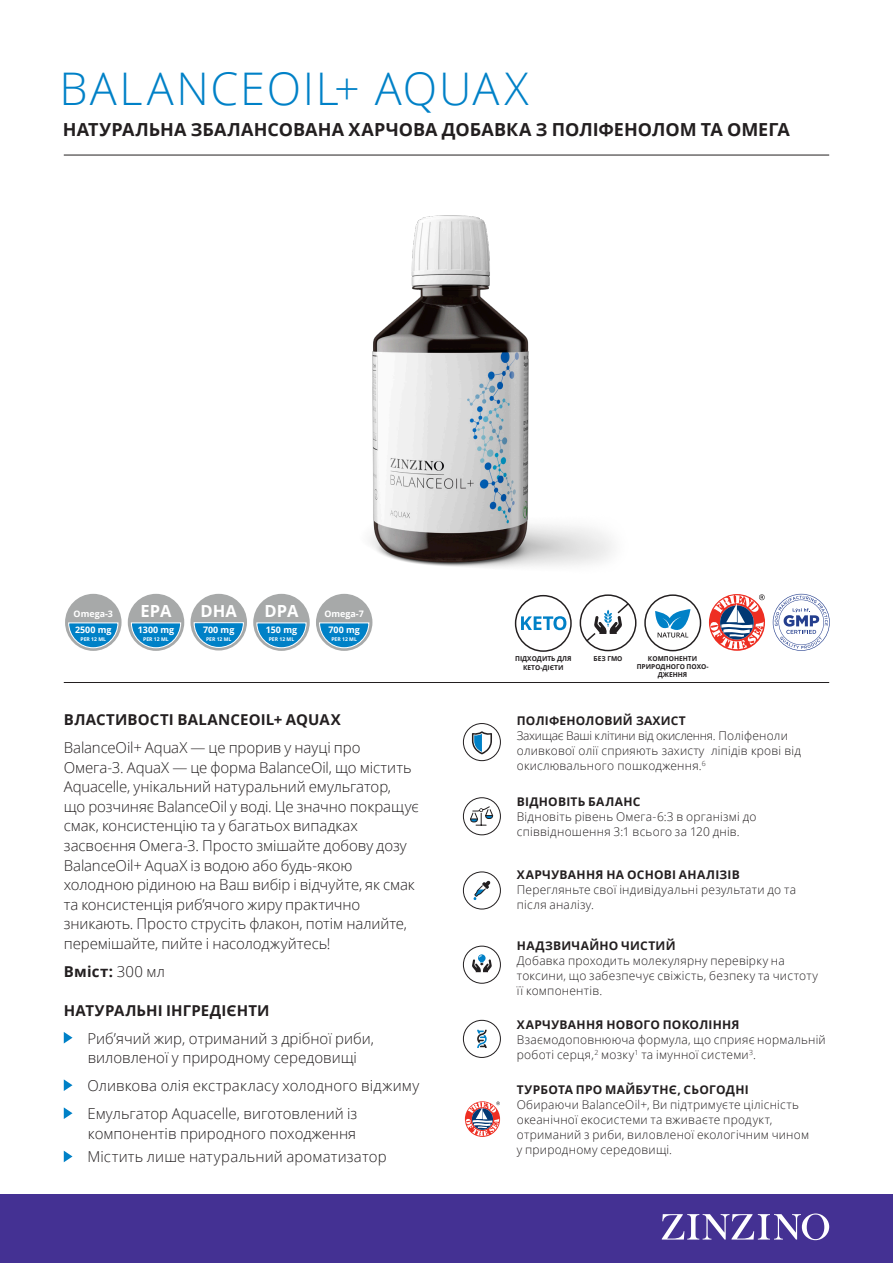
<style>
.page{position:relative;width:893px;height:1263px;background:#fff}
.page>*{position:absolute;margin:0;border:0;box-sizing:border-box;transform-origin:0 0}
.t1{font:300 45px "Open Sans";letter-spacing:.04em;color:#0081c7}
.t2{font:700 18px "Open Sans";color:#231f20}
.t3{font:700 16.65px "Open Sans";color:#fff}
.t4{font:700 16.5px "Open Sans";color:#fff}
.Brödtext_ingress_Lig{font:300 15px/19.5px "Open Sans";letter-spacing:-.005em;color:#231f20}
.Punktlista_Light_10{font:300 15px/19.5px "Open Sans";color:#231f20}
.Brödtext_ingress_Lig-2{font:700 15px "Open Sans";letter-spacing:.015em;color:#231f20}
.Brödtext_Light_8_11{font:300 12px/15px "Open Sans";letter-spacing:.015em;color:#231f20}
.t5{font:700 9px "Open Sans";color:#fff}
.t6{font:700 8.85px "Open Sans";color:#fff}
.t7{font:700 6.75px/8.2px "Open Sans";color:#231f20;text-align:center}
.t8{font:700 5.1px "Open Sans";color:#fff}
.s1{font-weight:300}
.s2{font-weight:700}
</style>
<div class="page">
<div style="left:0;top:1194px;width:893px;height:69px;background:#443193"></div>
<svg style="left:662px;top:1213px;width:167px;height:27px"></svg>
<svg style="left:708px;top:594px;width:57px;height:57px"></svg>
<div style="left:65px;top:594px;width:57px;height:57px;background:#a7a9a9;border-radius:50%"></div>
<svg style="left:68px;top:622px;width:51px;height:27px"></svg>
<div style="left:128px;top:594px;width:56px;height:57px;background:#a7a9a9;border-radius:50%"></div>
<svg style="left:130px;top:622px;width:52px;height:27px"></svg>
<div style="left:190px;top:594px;width:57px;height:56px;background:#a7a9a9;border-radius:50%"></div>
<svg style="left:193px;top:622px;width:51px;height:26px"></svg>
<div style="left:253px;top:594px;width:57px;height:57px;background:#a7a9a9;border-radius:50%"></div>
<svg style="left:256px;top:622px;width:51px;height:27px"></svg>
<div style="left:316px;top:594px;width:56px;height:57px;background:#a7a9a9;border-radius:50%"></div>
<svg style="left:319px;top:622px;width:51px;height:27px"></svg>
<svg style="left:472px;top:731px;width:20px;height:23px"></svg>
<div style="left:463px;top:723px;width:38px;height:38px;border:1px solid #231f20;border-radius:50%"></div>
<svg style="left:470px;top:806px;width:24px;height:20px"></svg>
<div style="left:463px;top:797px;width:38px;height:38px;border:1px solid #231f20;border-radius:50%"></div>
<svg style="left:474px;top:881px;width:16px;height:19px"></svg>
<div style="left:463px;top:871px;width:38px;height:38px;border:1px solid #231f20;border-radius:50%"></div>
<svg style="left:472px;top:954px;width:20px;height:18px"></svg>
<div style="left:463px;top:946px;width:38px;height:38px;border:1px solid #231f20;border-radius:50%"></div>
<svg style="left:477px;top:1030px;width:10px;height:18px"></svg>
<div style="left:463px;top:1020px;width:38px;height:38px;border:1px solid #231f20;border-radius:50%"></div>
<svg style="left:465px;top:1101px;width:35px;height:36px"></svg>
<hr style="left:64px;top:682px;width:765px;height:1px;background:#231f20">
<svg style="left:521px;top:616px;width:45px;height:14px"></svg>
<div style="left:515px;top:595px;width:57px;height:57px;border:1px solid #231f20;border-radius:50%"></div>
<svg style="left:585px;top:611px;width:45px;height:32px"></svg>
<div style="left:580px;top:594px;width:56px;height:57px;border:1px solid #231f20;border-radius:50%"></div>
<svg style="left:655px;top:609px;width:35px;height:28px"></svg>
<div style="left:644px;top:594px;width:57px;height:57px;border:1px solid #231f20;border-radius:50%"></div>
<hr style="left:64px;top:155px;width:765px;height:1px;background:#231f20">
<img style="left:257px;top:154px;width:389px;height:457px">
<svg style="left:773px;top:594px;width:57px;height:57px"></svg>
<svg style="left:64px;top:1032px;width:9px;height:11px"></svg>
<svg style="left:64px;top:1079px;width:9px;height:12px"></svg>
<svg style="left:64px;top:1107px;width:9px;height:12px"></svg>
<svg style="left:64px;top:1151px;width:9px;height:11px"></svg>
<p class="t1" style="left:60px;top:57px;width:471px">BALANCEOIL+ AQUAX</p>
<p class="t2" style="left:63px;top:117px;width:729px">НАТУРАЛЬНА ЗБАЛАНСОВАНА ХАРЧОВА ДОБАВКА З ПОЛІФЕНОЛОМ ТА ОМЕГА</p>
<p class="t5" style="left:74px;top:608px;width:41px">Omega-3</p>
<p class="t3" style="left:141px;top:599px;width:33px">EPA</p>
<p class="t5" style="left:138px;top:623px;width:38px">1300 mg</p>
<p class="t8" style="left:143px;top:635px;width:27px">PER 12 ML</p>
<p class="t5" style="left:75px;top:623px;width:38px">2500 mg</p>
<p class="t8" style="left:81px;top:635px;width:27px">PER 12 ML</p>
<p class="t4" style="left:201px;top:599px;width:38px">DHA</p>
<p class="t6" style="left:203px;top:623px;width:33px">700 mg</p>
<p class="t8" style="left:206px;top:635px;width:27px">PER 12 ML</p>
<p class="t3" style="left:264px;top:599px;width:35px">DPA</p>
<p class="t5" style="left:266px;top:623px;width:33px">150 mg</p>
<p class="t8" style="left:269px;top:635px;width:27px">PER 12 ML</p>
<p class="t5" style="left:324px;top:608px;width:41px">Omega-7</p>
<p class="t5" style="left:329px;top:623px;width:33px">700 mg</p>
<p class="t8" style="left:331px;top:635px;width:27px">PER 12 ML</p>
<p class="Brödtext_ingress_Lig-2" style="left:64px;top:709px;width:278px">ВЛАСТИВОСТІ BALANCEOIL+ AQUAX</p>
<p class="Brödtext_ingress_Lig" style="left:64px;top:738px;width:356px">BalanceOil+ AquaX — це прорив у науці про Омега-3. AquaX — це форма BalanceOil, що містить Aquacelle, унікальний натуральний емульгатор,<br>що розчиняє BalanceOil у воді. Це значно покращує смак, консистенцію та у багатьох випадках засвоєння Омега-3. Просто змішайте добову дозу BalanceOil+ AquaX із водою або будь‑якою холодною рідиною на Ваш вибір і відчуйте, як смак та консистенція риб’ячого жиру практично зникають. Просто струсіть флакон, потім налийте, перемішайте, пийте і насолоджуйтесь!</p>
<p class="Brödtext_ingress_Lig-2" style="left:64px;top:960px;width:103px">Вміст: <span class="s1">300 мл</span></p>
<p class="Brödtext_ingress_Lig-2" style="left:64px;top:999px;width:207px">НАТУРАЛЬНІ ІНГРЕДІЄНТИ</p>
<p class="Punktlista_Light_10" style="left:88px;top:1028px;width:288px">Риб’ячий жир, отриманий з дрібної риби, виловленої у природному середовищі</p>
<p class="Punktlista_Light_10" style="left:88px;top:1075px;width:333px">Оливкова олія екстракласу холодного віджиму</p>
<p class="Punktlista_Light_10" style="left:88px;top:1103px;width:271px">Емульгатор Aquacelle, виготовлений із компонентів природного походження</p>
<p class="Punktlista_Light_10" style="left:88px;top:1147px;width:301px">Містить лише натуральний ароматизатор</p>
<p class="t7" style="left:515px;top:655px;width:58px">ПІДХОДИТЬ ДЛЯ<br>КЕТО-ДІЄТИ</p>
<p class="t7" style="left:594px;top:654px;width:30px">БЕЗ ГМО</p>
<p class="t7" style="left:637px;top:654px;width:73px">КОМПОНЕНТИ<br>ПРИРОДНОГО ПОХО-<br>ДЖЕННЯ</p>
<p class="Brödtext_Light_8_11" style="left:517px;top:712px;width:286px"><span class="s2">ПОЛІФЕНОЛОВИЙ ЗАХИСТ<br></span>Захищає Ваші клітини від окислення. Поліфеноли оливкової олії сприяють захисту ліпідів крові від окислювального пошкодження.<sup>6</sup></p>
<p class="Brödtext_Light_8_11" style="left:517px;top:793px;width:241px"><span class="s2">ВІДНОВІТЬ БАЛАНС<br></span>Відновіть рівень Омега-6:3 в організмі до співвідношення 3:1 всього за 120 днів.</p>
<p class="Brödtext_Light_8_11" style="left:517px;top:867px;width:281px"><span class="s2">ХАРЧУВАННЯ НА ОСНОВІ АНАЛІЗІВ<br></span>Перегляньте свої індивідуальні результати до та після аналізу.</p>
<p class="Brödtext_Light_8_11" style="left:517px;top:938px;width:303px"><span class="s2">НАДЗВИЧАЙНО ЧИСТИЙ<br></span>Добавка проходить молекулярну перевірку на токсини, що забезпечує свіжість, безпеку та чистоту її компонентів.</p>
<p class="Brödtext_Light_8_11" style="left:517px;top:1016px;width:310px"><span class="s2">ХАРЧУВАННЯ НОВОГО ПОКОЛІННЯ<br></span>Взаємодоповнююча формула, що сприяє нормальній роботі серця,<sup>2</sup> мозку<sup>1</sup> та імунної системи<sup>3</sup>.</p>
<p class="Brödtext_Light_8_11" style="left:517px;top:1082px;width:294px"><span class="s2">ТУРБОТА ПРО МАЙБУТНЄ, СЬОГОДНІ </span>Обираючи BalanceOil+, Ви підтримуєте цілісність океанічної екосистеми та вживаєте продукт, отриманий з риби, виловленої екологічним чином у природному середовищі.</p>
</div>
